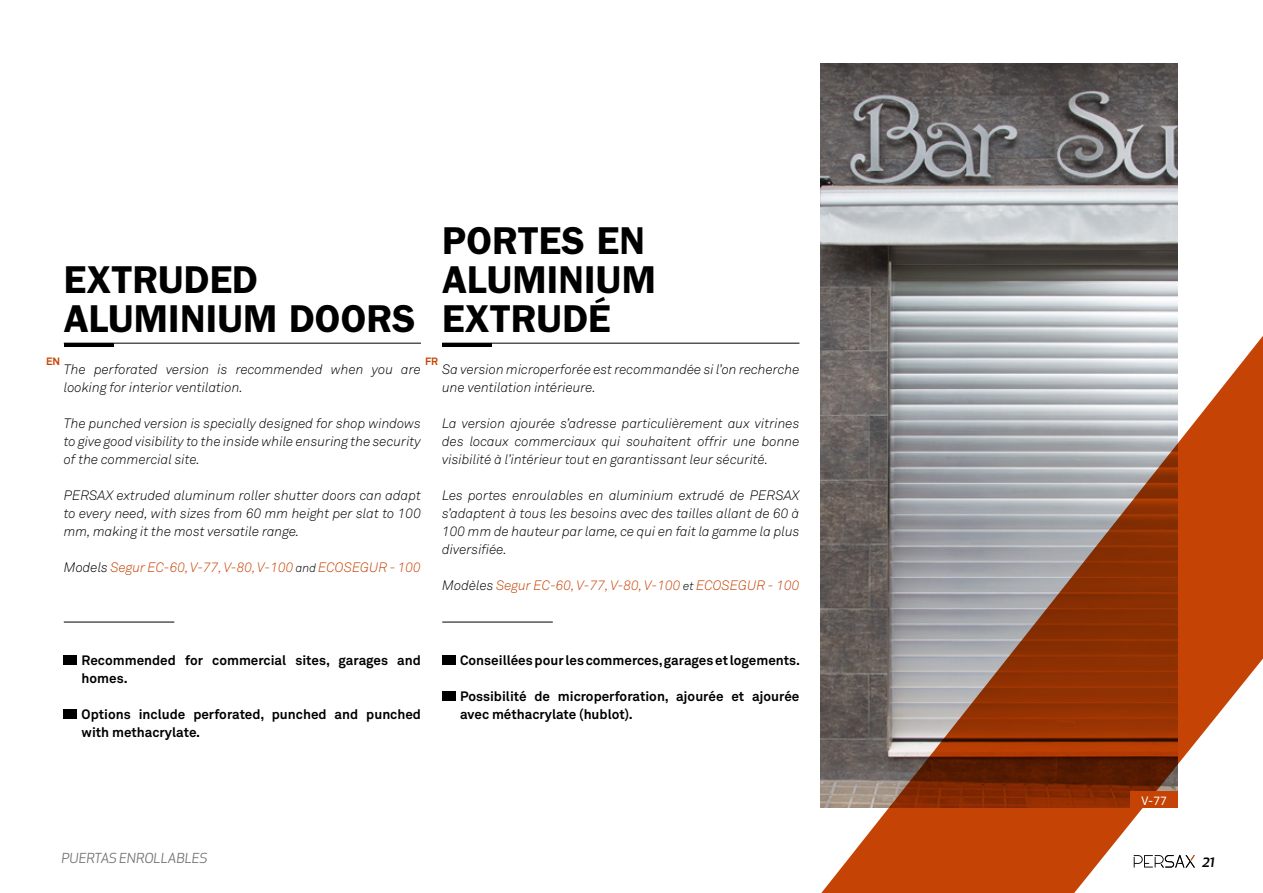
<style>
.page{position:relative;width:1263px;height:893px;background:#fff}
.page>*{position:absolute;margin:0;border:0;box-sizing:border-box;transform-origin:0 0}
.t1{font:600 39px/39px "ITC Franklin Gothic Std";color:#000}
.t2{font:italic 500 15px "Apex New";color:#000}
.t3{font:italic 300 13.5px/18px "Akkurat Std";color:#000;text-align:justify}
.t4{font:700 13.5px/18px "Akkurat Std";color:#000}
.t5{font:italic 300 13.5px "Akkurat Std";color:#c54304}
.t6{font:italic 13.5px "Apex New";color:#6f6f6e}
.t7{font:12px "Akkurat Std";color:#fff}
.t8{font:700 10.5px "Akkurat Std";color:#c54304}
.s1{color:#000}
.s2{font-size:12px;color:#000}
</style>
<div class="page">
<svg style="left:799px;top:63px;width:464px;height:830px"></svg>
<div style="left:64px;top:656px;width:13px;height:9px;background:#000"></div>
<div style="left:442px;top:656px;width:13px;height:9px;background:#000"></div>
<div style="left:64px;top:710px;width:13px;height:9px;background:#000"></div>
<div style="left:442px;top:692px;width:13px;height:9px;background:#000"></div>
<hr style="left:64px;top:343px;width:357px;height:1px;background:#000">
<hr style="left:442px;top:343px;width:357px;height:1px;background:#000">
<hr style="left:64px;top:622px;width:110px;height:1px;background:#000">
<hr style="left:442px;top:622px;width:111px;height:1px;background:#000">
<hr style="left:64px;top:343px;width:49px;height:3px;background:#000">
<hr style="left:442px;top:343px;width:50px;height:3px;background:#000">
<div style="left:1130px;top:792px;width:48px;height:16px;background:#c54304"></div>
<h1 class="t1" style="left:64px;top:260px;width:353px">EXTRUDED<br>ALUMINIUM DOORS</h1>
<h1 class="t1" style="left:442px;top:221px;width:215px">PORTES EN<br>ALUMINIUM<br>EXTRUDÉ</h1>
<p class="t8" style="left:46px;top:354px;width:16px">EN</p>
<p class="t8" style="left:425px;top:354px;width:15px">FR</p>
<p class="t3" style="left:442px;top:360px;width:359px">Sa version microperforée est recommandée si l’on recherche une ventilation intérieure.</p>
<p class="t3" style="left:442px;top:414px;width:359px">La version ajourée s’adresse particulièrement aux vitrines des locaux commerciaux qui souhaitent offrir une bonne visibilité à l’intérieur tout en garantissant leur sécurité.</p>
<p class="t3" style="left:442px;top:486px;width:359px">Les portes enroulables en aluminium extrudé de PERSAX s’adaptent à tous les besoins avec des tailles allant de 60 à 100 mm de hauteur par lame, ce qui en fait la gamme la plus diversifiée.</p>
<p class="t5" style="left:442px;top:577px;width:359px"><span class="s1">Modèles</span> Segur EC-60, V-77, V-80, V-100 <span class="s2">et</span> ECOSEGUR - 100</p>
<p class="t3" style="left:64px;top:360px;width:359px">The perforated version is recommended when you are looking for interior ventilation.</p>
<p class="t3" style="left:64px;top:414px;width:359px">The punched version is specially designed for shop windows to give good visibility to the inside while ensuring the security of the commercial site.</p>
<p class="t3" style="left:64px;top:486px;width:359px">PERSAX extruded aluminum roller shutter doors can adapt to every need, with sizes from 60 mm height per slat to 100 mm, making it the most versatile range.</p>
<p class="t5" style="left:64px;top:559px;width:359px"><span class="s1">Models</span> Segur EC-60, V-77, V-80, V-100 <span class="s2">and</span> ECOSEGUR - 100</p>
<p class="t4" style="left:82px;top:651px;width:341px">Recommended for commercial sites, garages and homes.</p>
<p class="t4" style="left:82px;top:705px;width:341px">Options include perforated, punched and punched with methacrylate.</p>
<p class="t4" style="left:460px;top:651px;width:341px">Conseillées pour les commerces, garages et logements.</p>
<p class="t4" style="left:460px;top:687px;width:341px">Possibilité de microperforation, ajourée et ajourée avec méthacrylate (hublot).</p>
<p class="t7" style="left:1141px;top:793px;width:27px">V-77</p>
<p class="t6" style="left:62px;top:850px;width:147px">PUERTAS ENROLLABLES</p>
<p class="t2" style="left:1202px;top:851px;width:14px">21</p>
</div>
